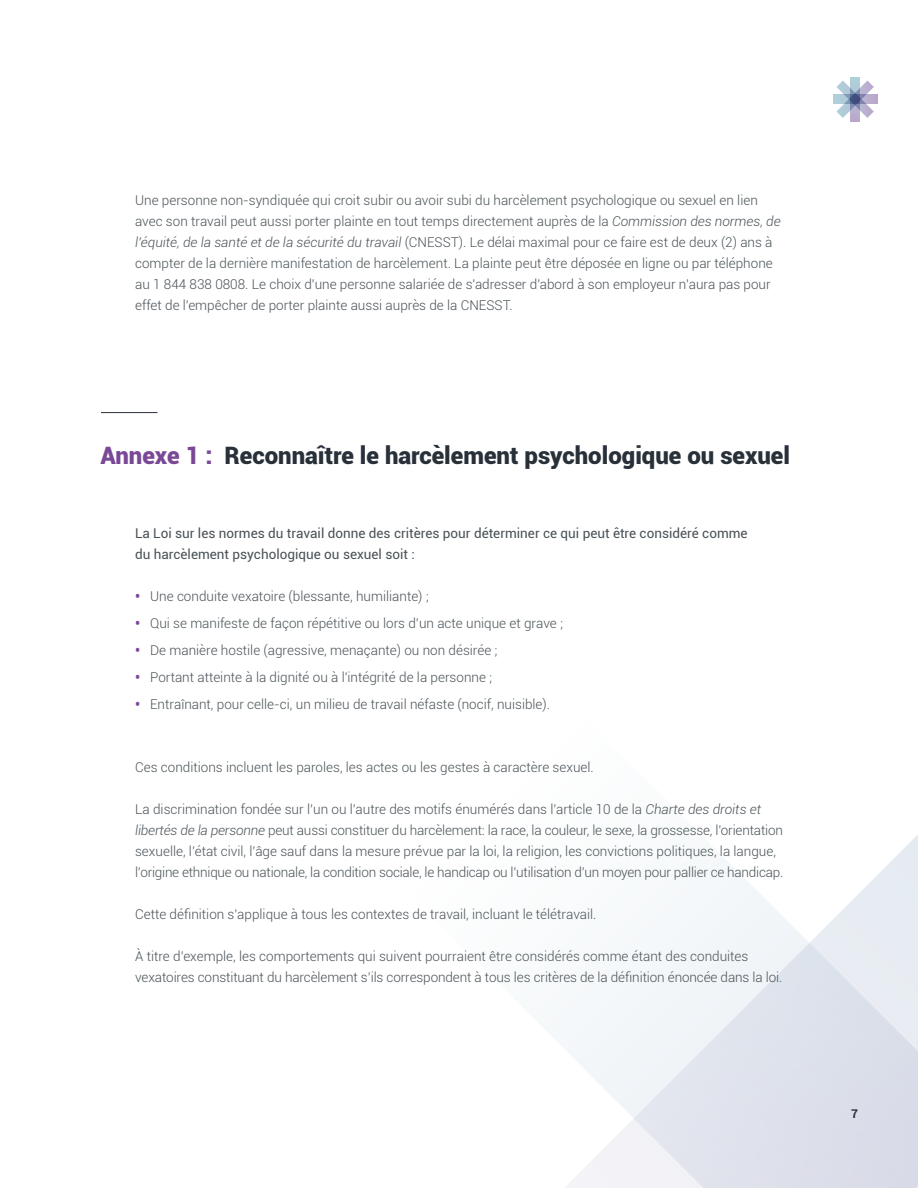
<style>
.page{position:relative;width:918px;height:1188px;background:#fff}
.page>*{position:absolute;margin:0;border:0;box-sizing:border-box;transform-origin:0 0}
.t1{font:900 24px "Roboto";color:#283039}
.t2{font:300 13.5px/21px "Roboto";color:#485156}
.t3{font:13.5px/21px "Roboto";color:#485156}
.t4{font:700 12px "Roboto";color:#283039}
.s1{font-style:italic}
.s2{color:#794897}
.s3{font-weight:900;color:#794897}
</style>
<div class="page">
<svg style="left:565px;top:835px;width:353px;height:353px"></svg>
<svg style="left:833px;top:95px;width:44px;height:9px"></svg>
<svg style="left:851px;top:77px;width:9px;height:44px"></svg>
<svg style="left:836px;top:81px;width:38px;height:37px"></svg>
<hr style="left:101px;top:412px;width:56px;height:1px;background:#283039">
<p class="t2" style="left:135px;top:189px;width:647px">Une personne non-syndiquée qui croit subir ou avoir subi du harcèlement psychologique ou sexuel en lien avec son travail peut aussi porter plainte en tout temps directement auprès de la <span class="s1">Commission des normes, de l’équité, de la santé et de la sécurité du travail</span> (CNESST). Le délai maximal pour ce faire est de deux (2) ans à compter de la dernière manifestation de harcèlement. La plainte peut être déposée en ligne ou par téléphone au 1 844 838 0808. Le choix d'une personne salariée de s'adresser d'abord à son employeur n'aura pas pour effet de l'empêcher de porter plainte aussi auprès de la CNESST.</p>
<h1 class="t1" style="left:101px;top:439px;width:691px"><span class="s2">Annexe 1 :</span> Reconnaître le harcèlement psychologique ou sexuel</h1>
<p class="t3" style="left:135px;top:522px;width:614px">La Loi sur les normes du travail donne des critères pour déterminer ce qui peut être considéré comme du harcèlement psychologique ou sexuel soit :</p>
<p class="t2" style="left:135px;top:585px;width:295px"><span class="s3">•</span> Une conduite vexatoire (blessante, humiliante) ;</p>
<p class="t2" style="left:135px;top:612px;width:429px"><span class="s3">•</span> Qui se manifeste de façon répétitive ou lors d’un acte unique et grave ;</p>
<p class="t2" style="left:135px;top:639px;width:364px"><span class="s3">•</span> De manière hostile (agressive, menaçante) ou non désirée ;</p>
<p class="t2" style="left:135px;top:666px;width:359px"><span class="s3">•</span> Portant atteinte à la dignité ou à l'intégrité de la personne ;</p>
<p class="t2" style="left:135px;top:693px;width:417px"><span class="s3">•</span> Entraînant, pour celle-ci, un milieu de travail néfaste (nocif, nuisible).</p>
<p class="t2" style="left:135px;top:756px;width:460px">Ces conditions incluent les paroles, les actes ou les gestes à caractère sexuel.</p>
<p class="t2" style="left:135px;top:798px;width:650px">La discrimination fondée sur l’un ou l’autre des motifs énumérés dans l’article 10 de la <span class="s1">Charte des droits et libertés de la personne</span> peut aussi constituer du harcèlement: la race, la couleur, le sexe, la grossesse, l’orientation sexuelle, l’état civil, l’âge sauf dans la mesure prévue par la loi, la religion, les convictions politiques, la langue, l’origine ethnique ou nationale, la condition sociale, le handicap ou l’utilisation d’un moyen pour pallier ce handicap.</p>
<p class="t2" style="left:135px;top:903px;width:463px">Cette définition s’applique à tous les contextes de travail, incluant le télétravail.</p>
<p class="t2" style="left:135px;top:945px;width:649px">À titre d’exemple, les comportements qui suivent pourraient être considérés comme étant des conduites vexatoires constituant du harcèlement s’ils correspondent à tous les critères de la définition énoncée dans la loi.</p>
<p class="t4" style="left:851px;top:1105px;width:8px">7</p>
</div>
